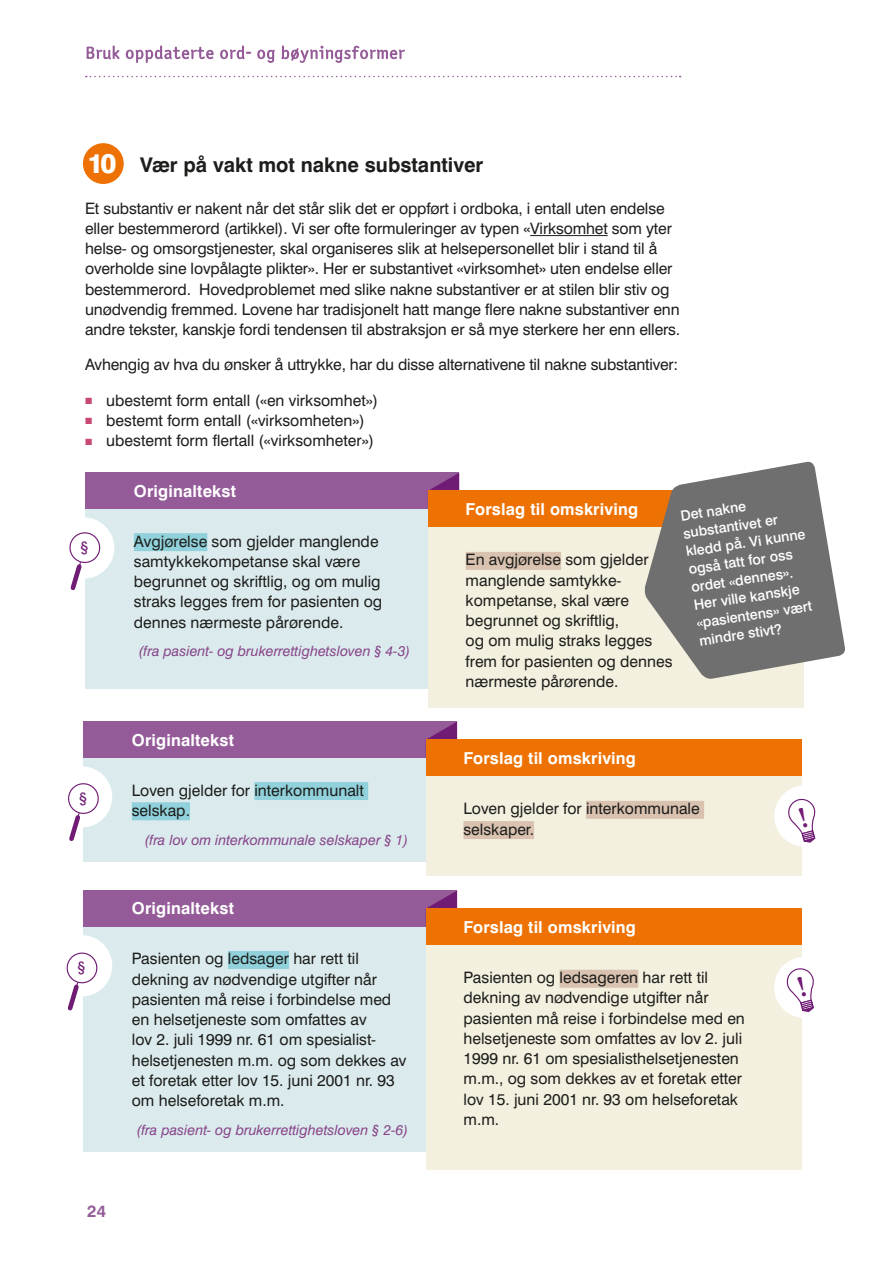
<style>
.page{position:relative;width:893px;height:1263px;background:#fff}
.page>*{position:absolute;margin:0;border:0;box-sizing:border-box;transform-origin:0 0}
.brødtekst{font:800 27px "Swiss 721 BT";color:#fff}
.Heading_2{font:700 20.25px "Swiss 721 BT";color:#1d1d1b}
.overskrift_bokser{font:700 16.5px "Swiss 721 BT";letter-spacing:.01em;color:#fff}
.t1{font:700 16.5px "Swiss 721 BT";color:#945b98}
.tekst_boks_brød{font:15.75px/20.2px "Swiss 721 BT";color:#1d1d1b}
.brødtekst-2{font:15.75px/20.2px "Swiss 721 BT";letter-spacing:-.01em;color:#1d1d1b}
.punktliste{font:15.75px "Swiss 721 BT";color:#1d1d1b}
.brødtekst-3{font:15.75px "Swiss 721 BT";color:#701c74}
.lovtekst{font:italic 14.25px "Swiss 721 BT";color:#88458a}
.overskrift_bokser-2{font:500 14.25px/18.1px "Swiss 721 BT";color:#fff}
.s1{font-family:"Apex New";font-size:8.25px;color:#c74775}
</style>
<div class="page">
<svg style="left:86px;top:76px;width:595px;height:1px"></svg>
<svg style="left:87px;top:45px;width:318px;height:18px"></svg>
<hr style="left:530px;top:235px;width:78px;height:1px;background:#1d1d1b">
<div style="left:85px;top:477px;width:366px;height:211px;background:#dbebed"></div>
<div style="left:83px;top:726px;width:366px;height:135px;background:#dbebed"></div>
<div style="left:85px;top:473px;width:373px;height:36px;background:#945b98"></div>
<div style="left:83px;top:722px;width:373px;height:36px;background:#945b98"></div>
<svg style="left:430px;top:473px;width:29px;height:17px"></svg>
<svg style="left:427px;top:722px;width:30px;height:17px"></svg>
<div style="left:53px;top:517px;width:61px;height:62px;background:#fff;border-radius:50%"></div>
<div style="left:51px;top:766px;width:61px;height:61px;background:#fff;border-radius:50%"></div>
<div style="left:134px;top:533px;width:73px;height:18px;background:#90d1db"></div>
<div style="left:254px;top:782px;width:114px;height:18px;background:#90d1db"></div>
<div style="left:132px;top:802px;width:58px;height:18px;background:#90d1db"></div>
<div style="left:428px;top:490px;width:376px;height:218px;background:#f3f0df"></div>
<div style="left:426px;top:739px;width:375px;height:136px;background:#f3f0df"></div>
<div style="left:428px;top:490px;width:376px;height:37px;background:#ee7203"></div>
<div style="left:426px;top:739px;width:375px;height:36px;background:#ee7203"></div>
<div style="left:466px;top:552px;width:95px;height:18px;background:#d9c2b0"></div>
<div style="left:586px;top:801px;width:118px;height:18px;background:#d9c2b0"></div>
<div style="left:463px;top:821px;width:71px;height:18px;background:#d9c2b0"></div>
<div style="left:774px;top:785px;width:61px;height:62px;background:#fff;border-radius:50%"></div>
<div style="left:83px;top:895px;width:366px;height:257px;background:#dbebed"></div>
<div style="left:83px;top:890px;width:373px;height:37px;background:#945b98"></div>
<svg style="left:427px;top:890px;width:30px;height:18px"></svg>
<div style="left:51px;top:935px;width:61px;height:61px;background:#fff;border-radius:50%"></div>
<div style="left:228px;top:951px;width:61px;height:18px;background:#90d1db"></div>
<div style="left:426px;top:908px;width:375px;height:262px;background:#f3f0df"></div>
<div style="left:426px;top:908px;width:375px;height:36px;background:#ee7203"></div>
<div style="left:560px;top:970px;width:78px;height:18px;background:#d9c2b0"></div>
<div style="left:774px;top:957px;width:61px;height:61px;background:#fff;border-radius:50%"></div>
<div style="left:83px;top:143px;width:41px;height:41px;background:#ee7203;border-radius:50%"></div>
<svg style="left:69px;top:532px;width:32px;height:59px"></svg>
<svg style="left:644px;top:461px;width:201px;height:218px"></svg>
<svg style="left:68px;top:783px;width:33px;height:58px"></svg>
<svg style="left:66px;top:952px;width:34px;height:59px"></svg>
<svg style="left:787px;top:798px;width:29px;height:45px"></svg>
<svg style="left:786px;top:968px;width:28px;height:45px"></svg>
<p class="brødtekst" style="left:87px;top:147px;width:31px">10</p>
<p class="Heading_2" style="left:140px;top:153px;width:345px">Vær på vakt mot nakne substantiver</p>
<p class="brødtekst-2" style="left:85px;top:198px;width:597px">Et substantiv er nakent når det står slik det er oppført i ordboka, i entall uten endelse eller bestemmerord (artikkel). Vi ser ofte formuleringer av typen «Virksomhet som yter helse- og omsorgstjenester, skal organiseres slik at helsepersonellet blir i stand til å overholde sine lovpålagte plikter». Her er substantivet «virksomhet» uten endelse eller bestemmerord. Hovedproblemet med slike nakne substantiver er at stilen blir stiv og unødvendig fremmed. Lovene har tradisjonelt hatt mange flere nakne substantiver enn andre tekster, kanskje fordi tendensen til abstraksjon er så mye sterkere her enn ellers.</p>
<p class="brødtekst-2" style="left:85px;top:355px;width:595px">Avhengig av hva du ønsker å uttrykke, har du disse alternativene til nakne substantiver:</p>
<p class="punktliste" style="left:85px;top:391px;width:295px"><span class="s1">Ї</span> ubestemt form entall («en virksomhet»)</p>
<p class="punktliste" style="left:85px;top:411px;width:281px"><span class="s1">Ї</span> bestemt form entall («virksomheten»)</p>
<p class="punktliste" style="left:85px;top:431px;width:290px"><span class="s1">Ї</span> ubestemt form flertall («virksomheter»)</p>
<p class="overskrift_bokser" style="left:134px;top:481px;width:104px">Originaltekst</p>
<p class="tekst_boks_brød" style="left:134px;top:531px;width:250px">Avgjørelse som gjelder manglende samtykkekompetanse skal være begrunnet og skriftlig, og om mulig straks legges frem for pasienten og dennes nærmeste pårørende.</p>
<p class="lovtekst" style="left:139px;top:643px;width:273px">(fra pasient- og brukerrettighetsloven § 4-3)</p>
<p class="overskrift_bokser-2" style="left:678px;top:507px;width:123px;rotate:-9deg">Det nakne substantivet er kledd på. Vi kunne også tatt for oss ordet «dennes».<br>Her ville kanskje «pasientens» vært mindre stivt?</p>
<p class="overskrift_bokser" style="left:466px;top:499px;width:174px">Forslag til omskriving</p>
<p class="tekst_boks_brød" style="left:466px;top:549px;width:208px">En avgjørelse som gjelder manglende samtykke-- kompetanse, skal være begrunnet og skriftlig,<br>og om mulig straks legges frem for pasienten og dennes nærmeste pårørende.</p>
<p class="brødtekst-3" style="left:80px;top:537px;width:9px">§</p>
<p class="brødtekst-3" style="left:79px;top:788px;width:9px">§</p>
<p class="brødtekst-3" style="left:78px;top:958px;width:9px">§</p>
<p class="overskrift_bokser" style="left:132px;top:729px;width:104px">Originaltekst</p>
<p class="tekst_boks_brød" style="left:132px;top:780px;width:234px">Loven gjelder for interkommunalt selskap.</p>
<p class="lovtekst" style="left:145px;top:831px;width:265px">(fra lov om interkommunale selskaper § 1)</p>
<p class="overskrift_bokser" style="left:132px;top:898px;width:104px">Originaltekst</p>
<p class="tekst_boks_brød" style="left:132px;top:948px;width:276px">Pasienten og ledsager har rett til dekning av nødvendige utgifter når pasienten må reise i forbindelse med en helsetjeneste som omfattes av<br>lov 2. juli 1999 nr. 61 om spesialist&shy;helsetjenesten m.m. og som dekkes av et foretak etter lov 15. juni 2001 nr. 93 om helseforetak m.m.</p>
<p class="lovtekst" style="left:137px;top:1121px;width:273px">(fra pasient- og brukerrettighetsloven § 2-6)</p>
<p class="t1" style="left:87px;top:1201px;width:20px">24</p>
<p class="overskrift_bokser" style="left:463px;top:748px;width:174px">Forslag til omskriving</p>
<p class="tekst_boks_brød" style="left:463px;top:798px;width:238px">Loven gjelder for interkommunale selskaper.</p>
<p class="overskrift_bokser" style="left:463px;top:917px;width:174px">Forslag til omskriving</p>
<p class="tekst_boks_brød" style="left:463px;top:967px;width:283px">Pasienten og ledsageren har rett til dekning av nødvendige utgifter når pasienten må reise i forbindelse med en helsetjeneste som omfattes av lov 2. juli 1999 nr. 61 om spesialisthelsetjenesten m.m., og som dekkes av et foretak etter lov 15. juni 2001 nr. 93 om helseforetak m.m.</p>
</div>
